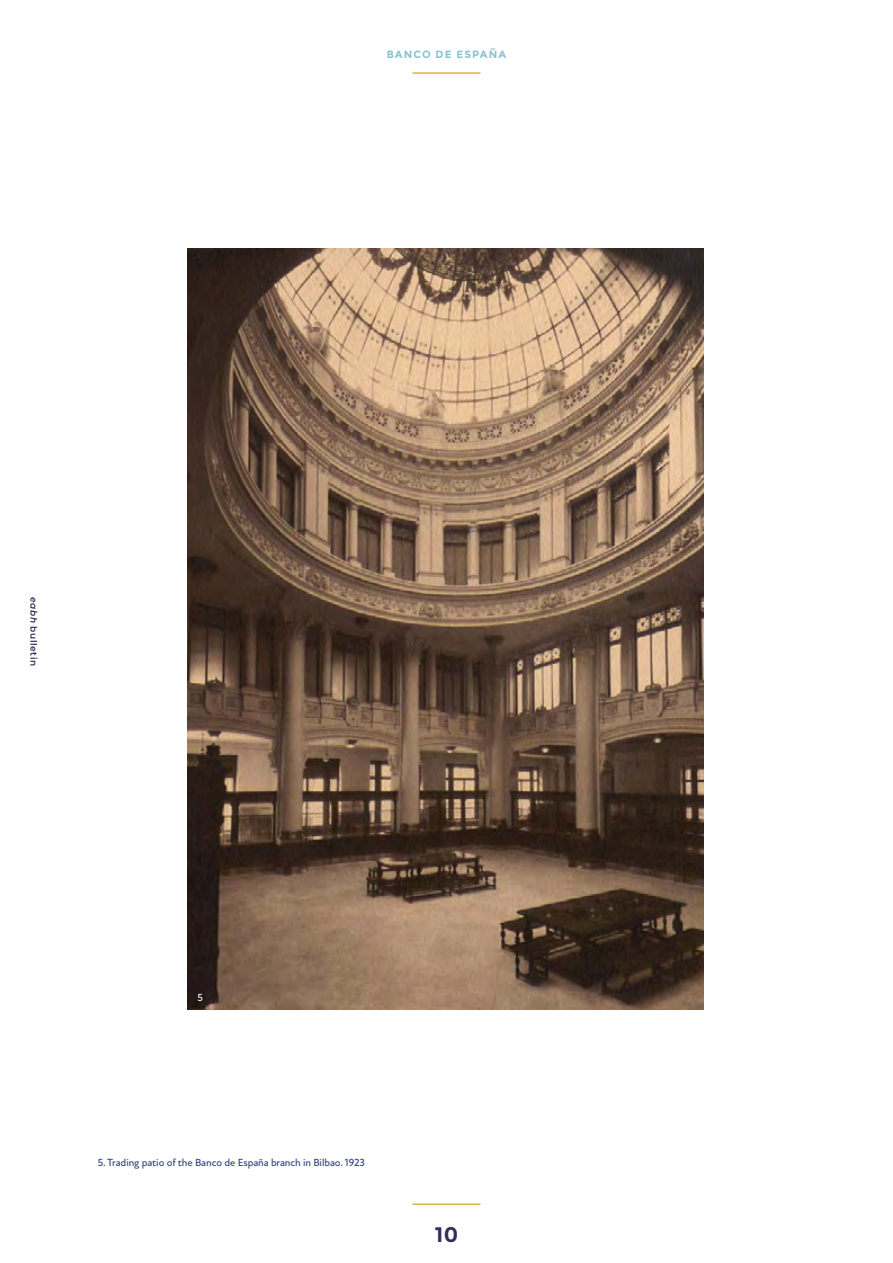
<style>
.page{position:relative;width:893px;height:1263px;background:#fff}
.page>*{position:absolute;margin:0;border:0;box-sizing:border-box;transform-origin:0 0}
.t1{font:700 21px "Montserrat";color:#302d5b}
.t2{font:500 10.5px "Atten New";letter-spacing:-.01em;color:#38437b}
.t3{font:700 10.5px "Montserrat";letter-spacing:.1em;color:#8dc2d0}
.t4{font:500 10.5px "Atten New";color:#fff}
.t5{font:600 9px "Montserrat";letter-spacing:.06em;color:#302d5b}
.s1{font-style:italic}
</style>
<div class="page">
<hr style="left:412px;top:72px;width:68px;height:2px;background:#dcb446">
<img style="left:188px;top:248px;width:516px;height:761px">
<hr style="left:412px;top:1203px;width:68px;height:2px;background:#dcb446">
<p class="t3" style="left:387px;top:48px;width:121px">BANCO DE ESPAÑA</p>
<p class="t5" style="left:40px;top:597px;width:70px;rotate:90deg"><span class="s1">eabh</span> bulletin</p>
<p class="t4" style="left:198px;top:991px;width:7px">5</p>
<p class="t2" style="left:98px;top:1156px;width:269px">5. Trading patio of the Banco de España branch in Bilbao. 1923</p>
<h1 class="t1" style="left:435px;top:1222px;width:25px">10</h1>
</div>
